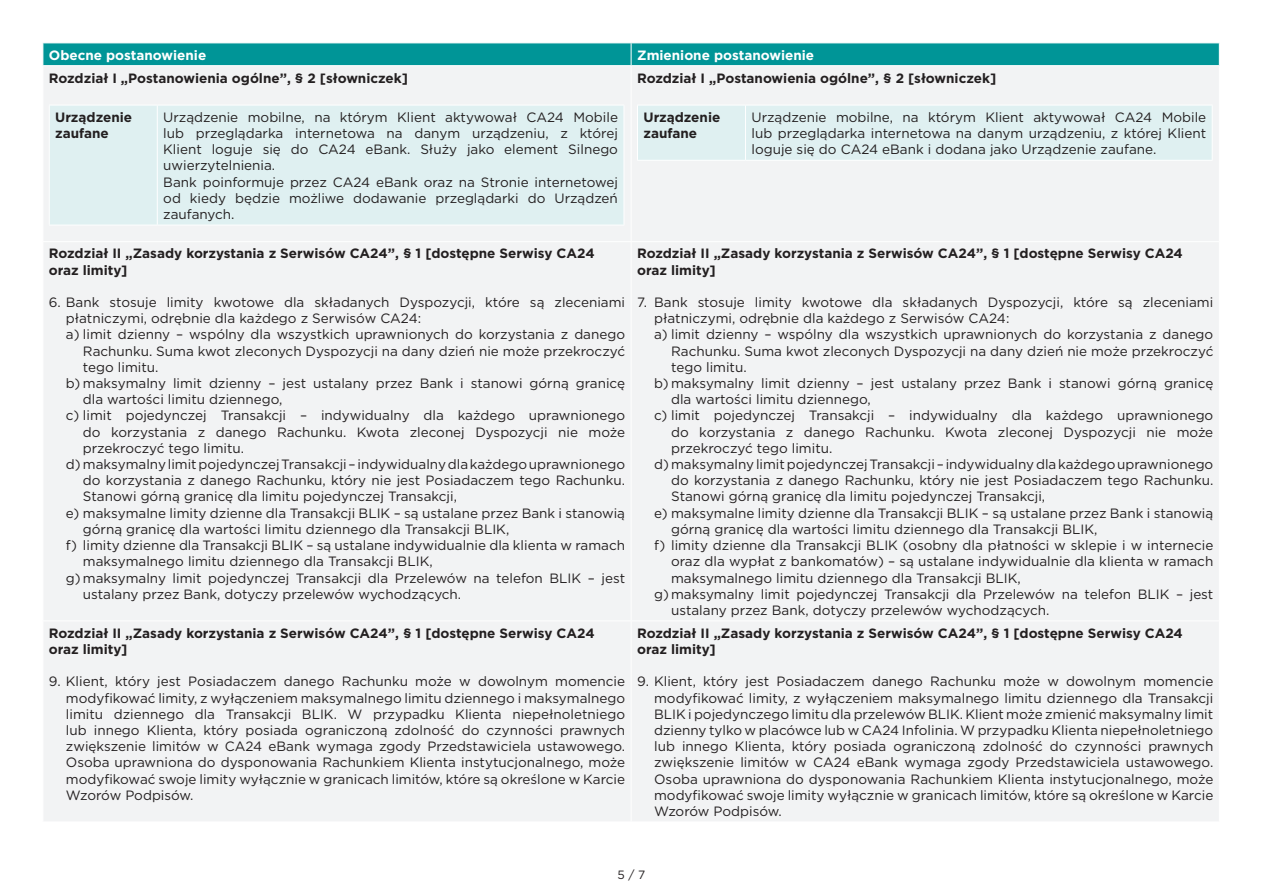
<style>
.page{position:relative;width:1263px;height:893px;background:#fff}
.page>*{position:absolute;margin:0;border:0;box-sizing:border-box;transform-origin:0 0}
.txt_tabela{font:13.5px/16.2px "Gotham";color:#231f20;text-align:justify}
.t1{font:700 13.5px/16.2px "Gotham";color:#231f20}
.t2{font:700 13.5px "Gotham";color:#fff}
.t3{font:12px "Gotham";color:#231f20}
</style>
<div class="page">
<div style="left:44px;top:66px;width:1175px;height:755px;background:#f2f3f4"></div>
<div style="left:43px;top:43px;width:1177px;height:22px;background:#009597"></div>
<hr style="left:631px;top:66px;width:1px;height:175px;background:#fff">
<hr style="left:43px;top:241px;width:588px;height:1px;background:#fff">
<hr style="left:631px;top:241px;width:589px;height:1px;background:#fff">
<hr style="left:631px;top:242px;width:1px;height:378px;background:#fff">
<hr style="left:43px;top:620px;width:588px;height:1px;background:#fff">
<hr style="left:631px;top:620px;width:589px;height:1px;background:#fff">
<hr style="left:631px;top:621px;width:1px;height:200px;background:#fff">
<div style="left:50px;top:106px;width:574px;height:119px;background:#dff0f1"></div>
<hr style="left:49px;top:105px;width:108px;height:1px;background:#fff">
<hr style="left:49px;top:105px;width:1px;height:120px;background:#fff">
<hr style="left:157px;top:105px;width:467px;height:1px;background:#fff">
<hr style="left:157px;top:105px;width:1px;height:120px;background:#fff">
<hr style="left:624px;top:105px;width:1px;height:120px;background:#fff">
<hr style="left:49px;top:225px;width:108px;height:1px;background:#fff">
<hr style="left:157px;top:225px;width:467px;height:1px;background:#fff">
<div style="left:638px;top:106px;width:574px;height:54px;background:#dff0f1"></div>
<hr style="left:637px;top:105px;width:108px;height:1px;background:#fff">
<hr style="left:637px;top:105px;width:1px;height:55px;background:#fff">
<hr style="left:745px;top:105px;width:467px;height:1px;background:#fff">
<hr style="left:745px;top:105px;width:1px;height:55px;background:#fff">
<hr style="left:1212px;top:105px;width:1px;height:55px;background:#fff">
<hr style="left:637px;top:160px;width:108px;height:1px;background:#fff">
<hr style="left:745px;top:160px;width:467px;height:1px;background:#fff">
<p class="t2" style="left:49px;top:46px;width:159px">Obecne postanowienie</p>
<p class="t2" style="left:637px;top:46px;width:179px">Zmienione postanowienie</p>
<p class="t1" style="left:49px;top:70px;width:361px">Rozdział I „Postanowienia ogólne”, § 2 [słowniczek]</p>
<p class="t1" style="left:55px;top:109px;width:78px">Urządzenie zaufane</p>
<p class="txt_tabela" style="left:163px;top:109px;width:456px">Urządzenie mobilne, na którym Klient aktywował CA24 Mobile lub przeglądarka internetowa na danym urządzeniu, z której Klient loguje się do CA24 eBank. Służy jako element Silnego uwierzytelnienia.</p>
<p class="txt_tabela" style="left:163px;top:174px;width:456px">Bank poinformuje przez CA24 eBank oraz na Stronie internetowej od kiedy będzie możliwe dodawanie przeglądarki do Urządzeń zaufanych.</p>
<p class="t1" style="left:637px;top:70px;width:361px">Rozdział I „Postanowienia ogólne”, § 2 [słowniczek]</p>
<p class="t1" style="left:643px;top:109px;width:78px">Urządzenie zaufane</p>
<p class="txt_tabela" style="left:751px;top:109px;width:456px">Urządzenie mobilne, na którym Klient aktywował CA24 Mobile lub przeglądarka internetowa na danym urządzeniu, z której Klient loguje się do CA24 eBank i dodana jako Urządzenie zaufane.</p>
<p class="t1" style="left:49px;top:245px;width:547px">Rozdział II „Zasady korzystania z Serwisów CA24”, § 1 [dostępne Serwisy CA24 oraz limity]</p>
<p class="txt_tabela" style="left:66px;top:294px;width:561px;text-indent:-17px">6. Bank stosuje limity kwotowe dla składanych Dyspozycji, które są zleceniami płatniczymi, odrębnie dla każdego z Serwisów CA24:</p>
<p class="txt_tabela" style="left:83px;top:326px;width:544px;text-indent:-17px">a) limit dzienny – wspólny dla wszystkich uprawnionych do korzystania z danego Rachunku. Suma kwot zleconych Dyspozycji na dany dzień nie może przekroczyć tego limitu.</p>
<p class="txt_tabela" style="left:83px;top:375px;width:544px;text-indent:-17px">b) maksymalny limit dzienny – jest ustalany przez Bank i stanowi górną granicę dla wartości limitu dziennego,</p>
<p class="txt_tabela" style="left:83px;top:407px;width:544px;text-indent:-17px">c) limit pojedynczej Transakcji – indywidualny dla każdego uprawnionego do korzystania z danego Rachunku. Kwota zleconej Dyspozycji nie może przekroczyć tego limitu.</p>
<p class="txt_tabela" style="left:83px;top:456px;width:544px;text-indent:-17px">d) maksymalny limit pojedynczej Transakcji – indywidualny dla każdego uprawnionego do korzystania z danego Rachunku, który nie jest Posiadaczem tego Rachunku.<br>Stanowi górną granicę dla limitu pojedynczej Transakcji,</p>
<p class="txt_tabela" style="left:83px;top:504px;width:544px;text-indent:-17px">e) maksymalne limity dzienne dla Transakcji BLIK – są ustalane przez Bank i stanowią górną granicę dla wartości limitu dziennego dla Transakcji BLIK,</p>
<p class="txt_tabela" style="left:83px;top:537px;width:544px;text-indent:-17px">f) limity dzienne dla Transakcji BLIK – są ustalane indywidualnie dla klienta w ramach maksymalnego limitu dziennego dla Transakcji BLIK,</p>
<p class="txt_tabela" style="left:83px;top:569px;width:544px;text-indent:-17px">g) maksymalny limit pojedynczej Transakcji dla Przelewów na telefon BLIK – jest ustalany przez Bank, dotyczy przelewów wychodzących.</p>
<p class="t1" style="left:49px;top:625px;width:547px">Rozdział II „Zasady korzystania z Serwisów CA24”, § 1 [dostępne Serwisy CA24 oraz limity]</p>
<p class="txt_tabela" style="left:66px;top:673px;width:561px;text-indent:-17px">9. Klient, który jest Posiadaczem danego Rachunku może w dowolnym momencie modyfikować limity, z wyłączeniem maksymalnego limitu dziennego i maksymalnego limitu dziennego dla Transakcji BLIK. W przypadku Klienta niepełnoletniego lub innego Klienta, który posiada ograniczoną zdolność do czynności prawnych zwiększenie limitów w CA24 eBank wymaga zgody Przedstawiciela ustawowego.<br>Osoba uprawniona do dysponowania Rachunkiem Klienta instytucjonalnego, może modyfikować swoje limity wyłącznie w granicach limitów, które są określone w Karcie Wzorów Podpisów.</p>
<p class="t1" style="left:637px;top:245px;width:547px">Rozdział II „Zasady korzystania z Serwisów CA24”, § 1 [dostępne Serwisy CA24 oraz limity]</p>
<p class="txt_tabela" style="left:654px;top:294px;width:561px;text-indent:-17px">7. Bank stosuje limity kwotowe dla składanych Dyspozycji, które są zleceniami płatniczymi, odrębnie dla każdego z Serwisów CA24:</p>
<p class="txt_tabela" style="left:671px;top:326px;width:544px;text-indent:-17px">a) limit dzienny – wspólny dla wszystkich uprawnionych do korzystania z danego Rachunku. Suma kwot zleconych Dyspozycji na dany dzień nie może przekroczyć tego limitu.</p>
<p class="txt_tabela" style="left:671px;top:375px;width:544px;text-indent:-17px">b) maksymalny limit dzienny – jest ustalany przez Bank i stanowi górną granicę dla wartości limitu dziennego,</p>
<p class="txt_tabela" style="left:671px;top:407px;width:544px;text-indent:-17px">c) limit pojedynczej Transakcji – indywidualny dla każdego uprawnionego do korzystania z danego Rachunku. Kwota zleconej Dyspozycji nie może przekroczyć tego limitu.</p>
<p class="txt_tabela" style="left:671px;top:456px;width:544px;text-indent:-17px">d) maksymalny limit pojedynczej Transakcji – indywidualny dla każdego uprawnionego do korzystania z danego Rachunku, który nie jest Posiadaczem tego Rachunku.<br>Stanowi górną granicę dla limitu pojedynczej Transakcji,</p>
<p class="txt_tabela" style="left:671px;top:504px;width:544px;text-indent:-17px">e) maksymalne limity dzienne dla Transakcji BLIK – są ustalane przez Bank i stanowią górną granicę dla wartości limitu dziennego dla Transakcji BLIK,</p>
<p class="txt_tabela" style="left:671px;top:537px;width:544px;text-indent:-17px">f) limity dzienne dla Transakcji BLIK (osobny dla płatności w sklepie i w internecie oraz dla wypłat z bankomatów) – są ustalane indywidualnie dla klienta w ramach maksymalnego limitu dziennego dla Transakcji BLIK,</p>
<p class="txt_tabela" style="left:671px;top:585px;width:544px;text-indent:-17px">g) maksymalny limit pojedynczej Transakcji dla Przelewów na telefon BLIK – jest ustalany przez Bank, dotyczy przelewów wychodzących.</p>
<p class="t1" style="left:637px;top:625px;width:547px">Rozdział II „Zasady korzystania z Serwisów CA24”, § 1 [dostępne Serwisy CA24 oraz limity]</p>
<p class="txt_tabela" style="left:654px;top:673px;width:561px;text-indent:-17px">9. Klient, który jest Posiadaczem danego Rachunku może w dowolnym momencie modyfikować limity, z wyłączeniem maksymalnego limitu dziennego dla Transakcji BLIK i pojedynczego limitu dla przelewów BLIK. Klient może zmienić maksymalny limit dzienny tylko w placówce lub w CA24 Infolinia. W przypadku Klienta niepełnoletniego lub innego Klienta, który posiada ograniczoną zdolność do czynności prawnych zwiększenie limitów w CA24 eBank wymaga zgody Przedstawiciela ustawowego.<br>Osoba uprawniona do dysponowania Rachunkiem Klienta instytucjonalnego, może modyfikować swoje limity wyłącznie w granicach limitów, które są określone w Karcie Wzorów Podpisów.</p>
<p class="t3" style="left:618px;top:867px;width:29px">5 / 7</p>
</div>
